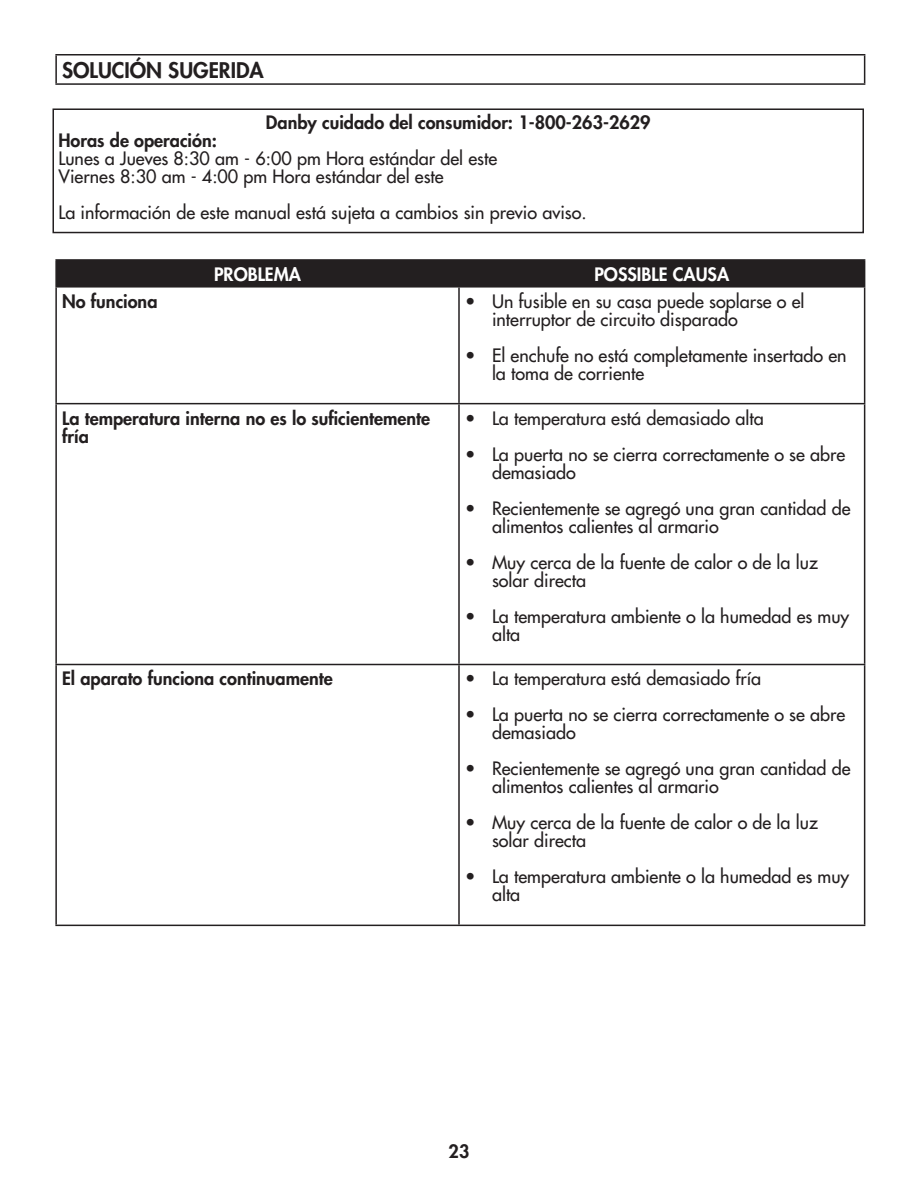
<style>
.page{position:relative;width:918px;height:1188px;background:#fff}
.page>*{position:absolute;margin:0;border:0;box-sizing:border-box;transform-origin:0 0}
.t1{font:800 21px "Futura Std";color:#231f20}
.t2{font:500 18px/18px "Futura Std";color:#231f20}
.t3{font:800 18px/18px "Futura Std";color:#231f20}
.t4{font:800 18px "Futura Std";color:#fff}
</style>
<div class="page">
<hr style="left:55px;top:259px;width:404px;height:2px;background:#231f20">
<hr style="left:55px;top:261px;width:2px;height:25px;background:#231f20">
<hr style="left:459px;top:259px;width:406px;height:2px;background:#231f20">
<div style="left:57px;top:260px;width:808px;height:26px;background:#231f20"></div>
<hr style="left:55px;top:286px;width:404px;height:2px;background:#231f20">
<hr style="left:55px;top:288px;width:2px;height:115px;background:#231f20">
<hr style="left:459px;top:286px;width:406px;height:2px;background:#231f20">
<hr style="left:458px;top:288px;width:2px;height:115px;background:#231f20">
<hr style="left:864px;top:288px;width:1px;height:115px;background:#231f20">
<hr style="left:55px;top:403px;width:404px;height:1px;background:#231f20">
<hr style="left:55px;top:404px;width:2px;height:260px;background:#231f20">
<hr style="left:459px;top:403px;width:406px;height:1px;background:#231f20">
<hr style="left:458px;top:404px;width:2px;height:260px;background:#231f20">
<hr style="left:864px;top:404px;width:1px;height:260px;background:#231f20">
<hr style="left:55px;top:664px;width:404px;height:1px;background:#231f20">
<hr style="left:55px;top:665px;width:2px;height:260px;background:#231f20">
<hr style="left:459px;top:664px;width:406px;height:1px;background:#231f20">
<hr style="left:458px;top:665px;width:2px;height:260px;background:#231f20">
<hr style="left:864px;top:665px;width:1px;height:260px;background:#231f20">
<hr style="left:55px;top:925px;width:810px;height:1px;background:#231f20">
<div style="left:52px;top:108px;width:812px;height:125px;border:2px solid #231f20"></div>
<hr style="left:55px;top:54px;width:810px;height:2px;background:#231f20">
<hr style="left:55px;top:55px;width:2px;height:28px;background:#231f20">
<svg style="left:864px;top:55px;width:1px;height:28px"></svg>
<hr style="left:55px;top:83px;width:810px;height:2px;background:#231f20">
<p class="t1" style="left:62px;top:61px;width:203px">SOLUCIÓN SUGERIDA</p>
<p class="t3" style="left:266px;top:115px;width:386px">Danby cuidado del consumidor: 1-800-263-2629</p>
<p class="t3" style="left:58px;top:133px;width:160px">Horas de operación:</p>
<p class="t2" style="left:58px;top:151px;width:440px">Lunes a Jueves 8:30 am - 6:00 pm Hora estándar del este<br>Viernes 8:30 am - 4:00 pm Hora estándar del este</p>
<p class="t2" style="left:58px;top:205px;width:530px">La información de este manual está sujeta a cambios sin previo aviso.</p>
<p class="t4" style="left:214px;top:266px;width:88px">PROBLEMA</p>
<p class="t4" style="left:594px;top:266px;width:136px">POSSIBLE CAUSA</p>
<p class="t3" style="left:62px;top:293px;width:97px">No funciona</p>
<p class="t2" style="left:492px;top:293px;width:314px;text-indent:-27px">• Un fusible en su casa puede soplarse o el interruptor de circuito disparado</p>
<p class="t2" style="left:492px;top:347px;width:356px;text-indent:-27px">• El enchufe no está completamente insertado en la toma de corriente</p>
<p class="t3" style="left:62px;top:410px;width:370px">La temperatura interna no es lo suficientemente fría</p>
<p class="t2" style="left:465px;top:410px;width:300px">• La temperatura está demasiado alta</p>
<p class="t2" style="left:492px;top:446px;width:355px;text-indent:-27px">• La puerta no se cierra correctamente o se abre demasiado</p>
<p class="t2" style="left:492px;top:500px;width:360px;text-indent:-27px">• Recientemente se agregó una gran cantidad de alimentos calientes al armario</p>
<p class="t2" style="left:492px;top:554px;width:327px;text-indent:-27px">• Muy cerca de la fuente de calor o de la luz solar directa</p>
<p class="t2" style="left:492px;top:608px;width:359px;text-indent:-27px">• La temperatura ambiente o la humedad es muy alta</p>
<p class="t3" style="left:62px;top:671px;width:272px">El aparato funciona continuamente</p>
<p class="t2" style="left:465px;top:671px;width:298px">• La temperatura está demasiado fría</p>
<p class="t2" style="left:492px;top:707px;width:355px;text-indent:-27px">• La puerta no se cierra correctamente o se abre demasiado</p>
<p class="t2" style="left:492px;top:761px;width:360px;text-indent:-27px">• Recientemente se agregó una gran cantidad de alimentos calientes al armario</p>
<p class="t2" style="left:492px;top:815px;width:327px;text-indent:-27px">• Muy cerca de la fuente de calor o de la luz solar directa</p>
<p class="t2" style="left:492px;top:869px;width:359px;text-indent:-27px">• La temperatura ambiente o la humedad es muy alta</p>
<p class="t3" style="left:449px;top:1143px;width:22px">23</p>
</div>
